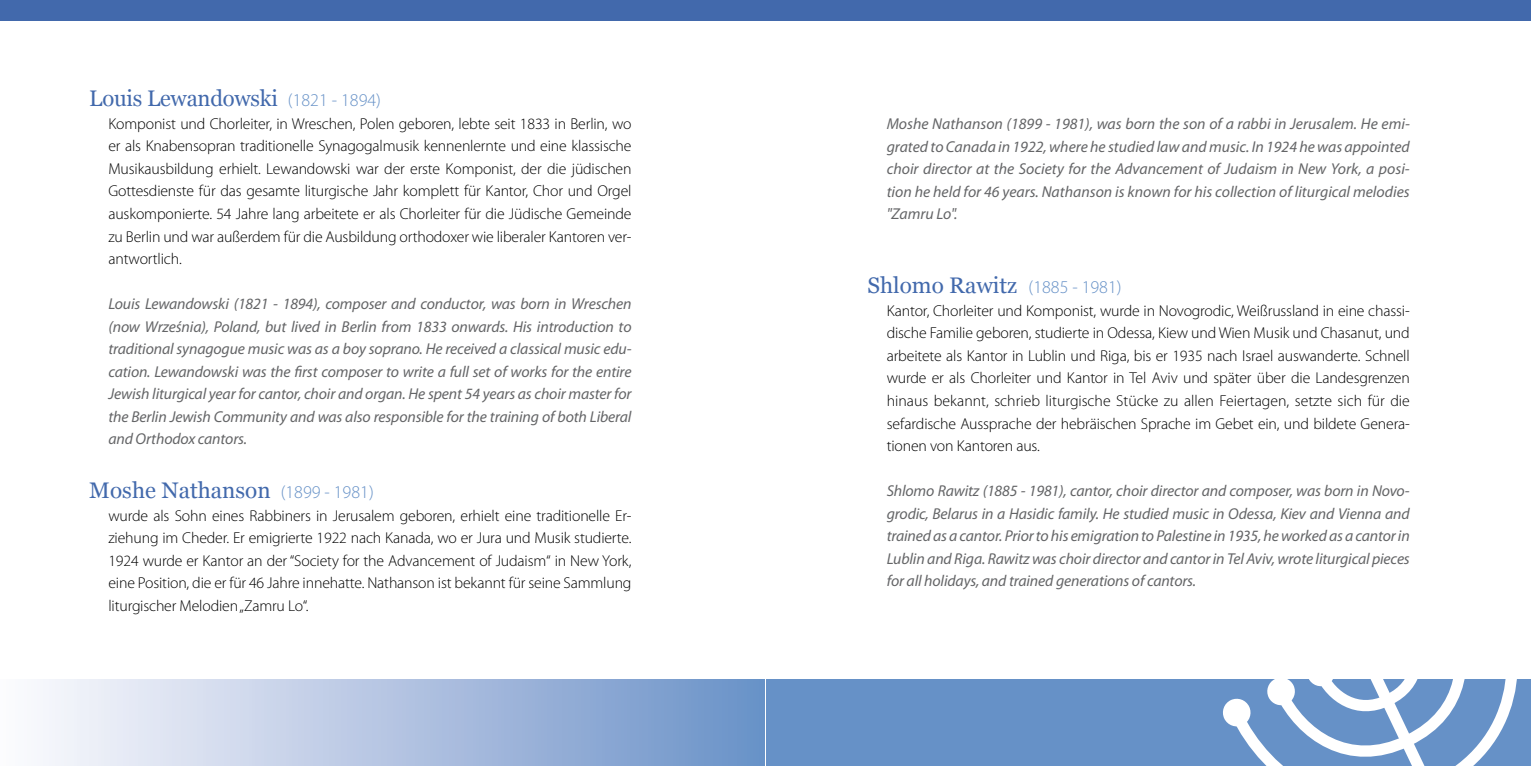
<style>
.page{position:relative;width:1531px;height:766px;background:#fff}
.page>*{position:absolute;margin:0;border:0;box-sizing:border-box;transform-origin:0 0}
.t1{font:22.5px "Georgia";color:#4269ac}
.t2{font:300 15.75px/22.5px "Myriad Pro";letter-spacing:-.01em;color:#000;text-align:justify}
.t3{font:italic 15.75px/22.5px "Myriad Pro";letter-spacing:-.01em;color:#646567;text-align:justify}
.s1{font-family:"Myriad Pro";font-weight:300;font-size:18px;color:#6691c7}
</style>
<div class="page">
<div style="left:0;top:679px;width:764px;height:86px;background:linear-gradient(to right,#fffcfe,#6b91c8)"></div>
<div style="left:766px;top:679px;width:765px;height:86px;background:#6691c7"></div>
<svg style="left:1223px;top:679px;width:294px;height:86px"></svg>
<div style="left:0;top:0;width:1531px;height:21px;background:#4269ac"></div>
<h1 class="t1" style="left:89px;top:86px;width:293px">Louis Lewandowski <span class="s1">(1821 - 1894)</span></h1>
<p class="t2" style="left:108px;top:113px;width:525px">Komponist und Chorleiter, in Wreschen, Polen geboren, lebte seit 1833 in Berlin, wo er als Knabensopran traditionelle Synagogalmusik kennenlernte und eine klassische Musikausbildung erhielt. Lewandowski war der erste Komponist, der die jüdischen Gottesdienste für das gesamte liturgische Jahr komplett für Kantor, Chor und Orgel auskomponierte. 54 Jahre lang arbeitete er als Chorleiter für die Jüdische Gemeinde zu Berlin und war außerdem für die Ausbildung orthodoxer wie liberaler Kantoren ver&shy;antwortlich.</p>
<p class="t3" style="left:108px;top:292px;width:525px">Louis Lewandowski (1821 - 1894), composer and conductor, was born in Wreschen (now Września), Poland, but lived in Berlin from 1833 onwards. His introduction to traditional synagogue music was as a boy soprano. He received a classical music edu&shy;cation. Lewandowski was the first composer to write a full set of works for the entire Jewish liturgical year for cantor, choir and organ. He spent 54 years as choir master for the Berlin Jewish Community and was also responsible for the training of both Liberal and Orthodox cantors.</p>
<h1 class="t1" style="left:89px;top:477px;width:286px">Moshe Nathanson <span class="s1">(1899 - 1981)</span></h1>
<p class="t2" style="left:108px;top:504px;width:525px">wurde als Sohn eines Rabbiners in Jerusalem geboren, erhielt eine traditionelle Er&shy;ziehung im Cheder. Er emigrierte 1922 nach Kanada, wo er Jura und Musik studierte.<br>1924 wurde er Kantor an der “Society for the Advancement of Judaism“ in New York, eine Position, die er für 46 Jahre innehatte. Nathanson ist bekannt für seine Sammlung liturgischer Melodien „Zamru Lo“.</p>
<p class="t3" style="left:887px;top:112px;width:525px">Moshe Nathanson (1899 - 1981), was born the son of a rabbi in Jerusalem. He emi&shy;grated to Canada in 1922, where he studied law and music. In 1924 he was appointed choir director at the Society for the Advancement of Judaism in New York, a posi&shy;tion he held for 46 years. Nathanson is known for his collection of liturgical melodies "Zamru Lo".</p>
<h1 class="t1" style="left:867px;top:273px;width:256px">Shlomo Rawitz <span class="s1">(1885 - 1981)</span></h1>
<p class="t2" style="left:887px;top:299px;width:525px">Kantor, Chorleiter und Komponist, wurde in Novogrodic, Weißrussland in eine chassi&shy;dische Familie geboren, studierte in Odessa, Kiew und Wien Musik und Chasanut, und arbeitete als Kantor in Lublin und Riga, bis er 1935 nach Israel auswanderte. Schnell wurde er als Chorleiter und Kantor in Tel Aviv und später über die Landesgrenzen hinaus bekannt, schrieb liturgische Stücke zu allen Feiertagen, setzte sich für die sefardische Aussprache der hebräischen Sprache im Gebet ein, und bildete Genera&shy;tionen von Kantoren aus.</p>
<p class="t3" style="left:887px;top:479px;width:525px">Shlomo Rawitz (1885 - 1981), cantor, choir director and composer, was born in Novo&shy;grodic, Belarus in a Hasidic family. He studied music in Odessa, Kiev and Vienna and trained as a cantor. Prior to his emigration to Palestine in 1935, he worked as a cantor in Lublin and Riga. Rawitz was choir director and cantor in Tel Aviv, wrote liturgical pieces for all holidays, and trained generations of cantors.</p>
</div>
